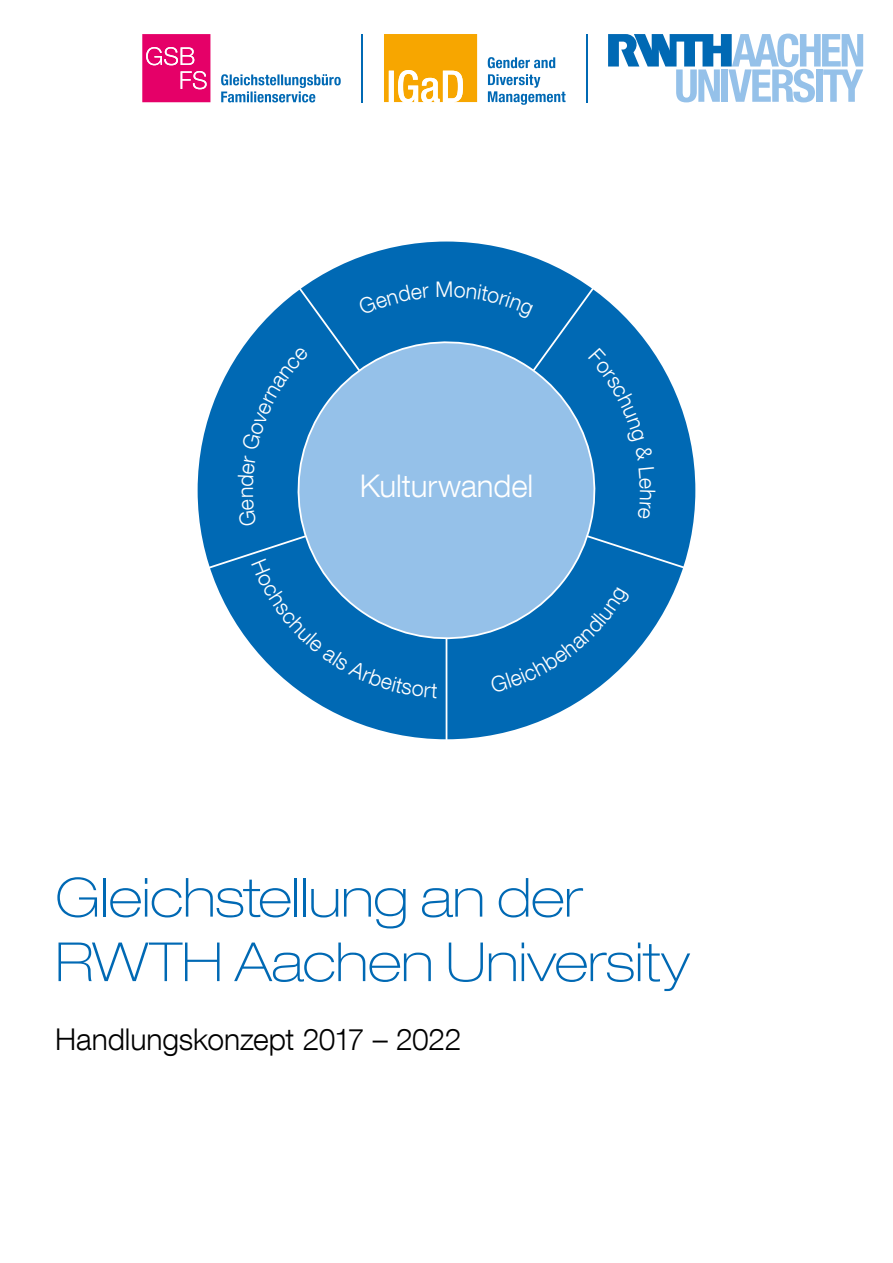
<style>
.page{position:relative;width:893px;height:1263px;background:#fff}
.page>*{position:absolute;margin:0;border:0;box-sizing:border-box;transform-origin:0 0}
.t1{font:100 expanded 54px/64.5px "Helvetica Neue LT Com";letter-spacing:-.005em;color:#0069b4}
.t2{font:300 31.2px "Helvetica Neue LT Com";letter-spacing:-.005em;color:#fff}
.t3{font:300 30px "Helvetica Neue LT Com";letter-spacing:-.005em;color:#000}
.t4{font:300 21.45px "Helvetica Neue LT Com";color:#fff}
</style>
<div class="page">
<div style="left:198px;top:242px;width:497px;height:497px;background:#0069b4;border-radius:50%"></div>
<hr style="left:446px;top:490px;width:1px;height:251px;background:#fff">
<svg style="left:608px;top:34px;width:255px;height:68px"></svg>
<hr style="left:586px;top:34px;width:2px;height:68px;background:#0069b4">
<svg style="left:488px;top:74px;width:78px;height:31px"></svg>
<svg style="left:488px;top:57px;width:67px;height:11px"></svg>
<svg style="left:384px;top:34px;width:93px;height:68px"></svg>
<hr style="left:361px;top:34px;width:2px;height:68px;background:#0069b4">
<svg style="left:221px;top:74px;width:120px;height:28px"></svg>
<svg style="left:142px;top:34px;width:68px;height:68px;background:#e71b78"></svg>
<svg style="left:206px;top:268px;width:482px;height:430px"></svg>
<p class="t4" style="left:232px;top:498px;width:13px;rotate:-90deg">n</p>
<p class="t4" style="left:435px;top:276px;width:20px">M</p>
<p class="t2" style="left:360px;top:466px;width:175px">Kulturwandel</p>
<p class="t1" style="left:55px;top:864px;width:636px">Gleichstellung an der<br>RWTH Aachen University</p>
<p class="t3" style="left:55px;top:1021px;width:408px">Handlungskonzept 2017 – 2022</p>
</div>
